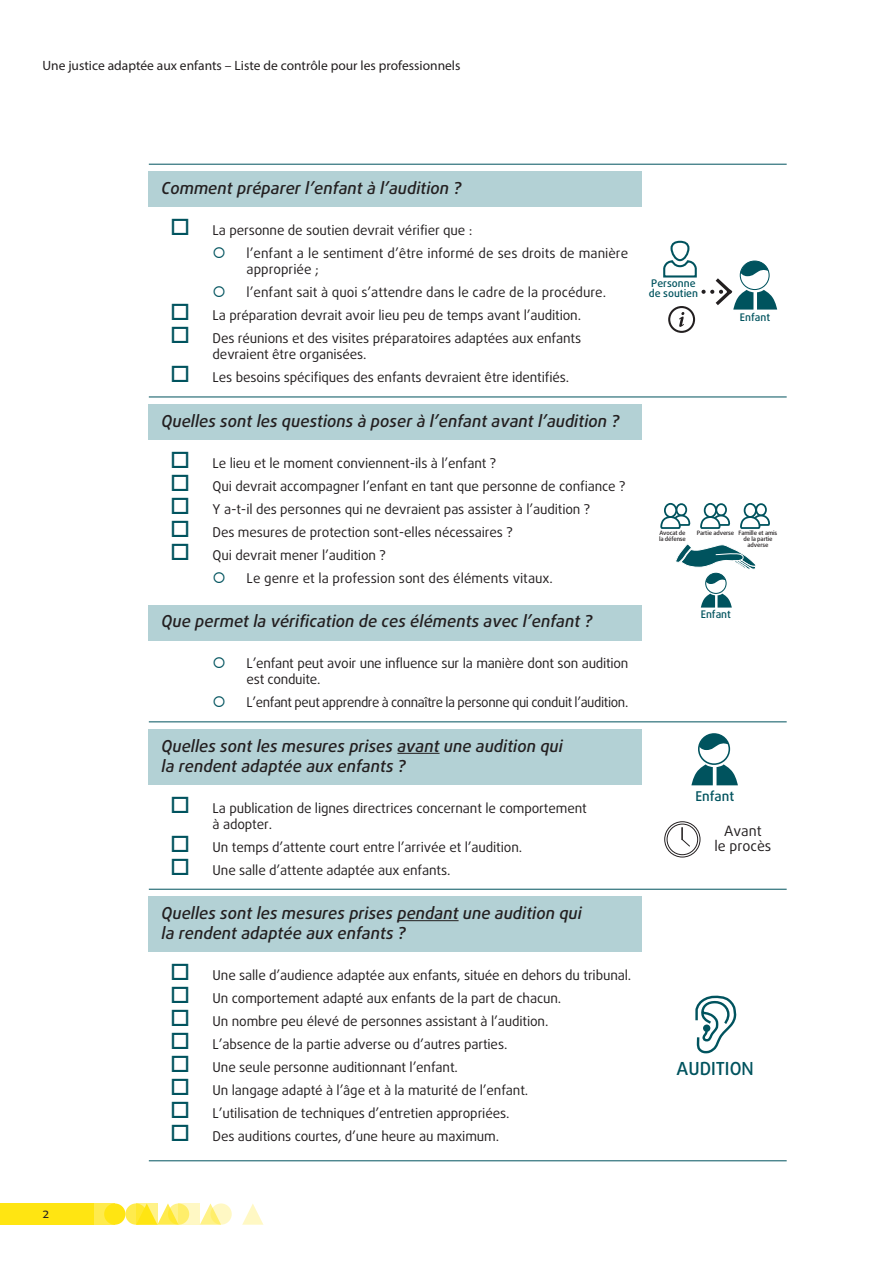
<style>
.page{position:relative;width:893px;height:1263px;background:#fff}
.page>*{position:absolute;margin:0;border:0;box-sizing:border-box;transform-origin:0 0}
.fig1_1{font:500 18px "Daxline Pro";color:#00535e}
.title_1_b{font:italic 500 16.5px/19.8px "Daxline Pro";color:#231f20}
.title_1_b_noligne{font:italic 500 16.5px "Daxline Pro";color:#231f20}
.title_1_b_np{font:italic 500 16.5px "Daxline Pro";color:#231f20}
.t1{font:14.25px/15px "Daxline Pro";color:#231f20;text-align:center}
.t2{font:13.5px/16.2px "Daxline Pro";letter-spacing:-.01em;color:#231f20}
.t3{font:13.5px "Myriad Pro";color:#231f20}
.t4{font:13.5px "Daxline Pro";letter-spacing:-.03em;color:#231f20}
.fig2_1{font:500 13.5px "Daxline Pro";color:#00535e}
.fig2_7{font:500 10.5px/10.5px "Daxline Pro";color:#00535e}
.t5{font:500 6px/6px "Daxline Pro";letter-spacing:-.02em;color:#231f20}
</style>
<div class="page">
<svg style="left:125px;top:1203px;width:22px;height:22px"></svg>
<div style="left:94px;top:1203px;width:21px;height:22px;background:#ffeb4d"></div>
<div style="left:0;top:1203px;width:94px;height:22px;background:#ffe512"></div>
<svg style="left:200px;top:1203px;width:18px;height:22px"></svg>
<svg style="left:242px;top:1204px;width:21px;height:21px"></svg>
<div style="left:104px;top:1203px;width:21px;height:22px;background:#ffe512;border-radius:50%"></div>
<svg style="left:157px;top:1203px;width:18px;height:22px"></svg>
<svg style="left:168px;top:1203px;width:21px;height:22px"></svg>
<svg style="left:210px;top:1203px;width:22px;height:22px"></svg>
<svg style="left:136px;top:1203px;width:21px;height:22px"></svg>
<svg style="left:179px;top:1203px;width:21px;height:22px"></svg>
<div style="left:149px;top:172px;width:493px;height:35px;background:#b3d1d5"></div>
<hr style="left:149px;top:164px;width:638px;height:1px;background:#00535e">
<div style="left:149px;top:404px;width:493px;height:36px;background:#b3d1d5"></div>
<hr style="left:149px;top:397px;width:638px;height:1px;background:#00535e">
<div style="left:149px;top:605px;width:493px;height:35px;background:#b3d1d5"></div>
<div style="left:149px;top:729px;width:493px;height:56px;background:#b3d1d5"></div>
<hr style="left:149px;top:721px;width:638px;height:1px;background:#00535e">
<hr style="left:397px;top:753px;width:43px;height:1px;background:#231f20">
<div style="left:149px;top:897px;width:493px;height:55px;background:#b3d1d5"></div>
<hr style="left:149px;top:889px;width:638px;height:1px;background:#00535e">
<hr style="left:397px;top:920px;width:62px;height:1px;background:#231f20">
<hr style="left:149px;top:1160px;width:638px;height:1px;background:#00535e">
<svg style="left:695px;top:995px;width:41px;height:59px"></svg>
<div style="left:703px;top:1024px;width:7px;height:8px;background:#00535e;border-radius:50%"></div>
<div style="left:676px;top:503px;width:11px;height:13px;border:2px solid #00535e;border-radius:50%"></div>
<div style="left:664px;top:503px;width:13px;height:15px;border:2px solid #00535e;border-radius:50%"></div>
<svg style="left:660px;top:514px;width:31px;height:15px"></svg>
<div style="left:715px;top:503px;width:12px;height:13px;border:2px solid #00535e;border-radius:50%"></div>
<div style="left:704px;top:503px;width:13px;height:15px;border:2px solid #00535e;border-radius:50%"></div>
<svg style="left:700px;top:514px;width:31px;height:15px"></svg>
<div style="left:755px;top:503px;width:12px;height:13px;border:2px solid #00535e;border-radius:50%"></div>
<div style="left:744px;top:503px;width:13px;height:15px;border:2px solid #00535e;border-radius:50%"></div>
<svg style="left:740px;top:514px;width:30px;height:15px"></svg>
<div style="left:705px;top:573px;width:22px;height:21px;border:1px solid #00535e;border-radius:50%"></div>
<svg style="left:701px;top:594px;width:31px;height:13px"></svg>
<svg style="left:675px;top:544px;width:81px;height:40px"></svg>
<svg style="left:669px;top:307px;width:25px;height:25px"></svg>
<div style="left:668px;top:306px;width:27px;height:27px;border:2px solid #231f20;border-radius:50%"></div>
<svg style="left:663px;top:240px;width:114px;height:87px"></svg>
<div style="left:698px;top:733px;width:32px;height:32px;border:2px solid #00535e;border-radius:50%"></div>
<svg style="left:691px;top:764px;width:47px;height:21px"></svg>
<svg style="left:699px;top:733px;width:30px;height:17px"></svg>
<div style="left:664px;top:821px;width:36px;height:36px;border:1px solid #231f20;border-radius:50%"></div>
<div style="left:667px;top:824px;width:31px;height:31px;border:1px solid #231f20;border-radius:50%"></div>
<svg style="left:681px;top:828px;width:9px;height:19px"></svg>
<p class="t3" style="left:43px;top:57px;width:419px">Une justice adaptée aux enfants – Liste de contrôle pour les professionnels</p>
<p class="t2" style="left:43px;top:1205px;width:8px">2</p>
<p class="title_1_b_np" style="left:162px;top:177px;width:302px">Comment préparer l’enfant à l’audition ?</p>
<p class="t2" style="left:213px;top:222px;width:261px">La personne de soutien devrait vérifier que :</p>
<p class="t2" style="left:247px;top:245px;width:383px">l’enfant a le sentiment d’être informé de ses droits de manière appropriée ;</p>
<p class="t2" style="left:247px;top:284px;width:361px">l’enfant sait à quoi s’attendre dans le cadre de la procédure.</p>
<p class="t2" style="left:213px;top:307px;width:370px">La préparation devrait avoir lieu peu de temps avant l’audition.</p>
<p class="t2" style="left:213px;top:330px;width:370px">Des réunions et des visites préparatoires adaptées aux enfants devraient être organisées.</p>
<p class="t2" style="left:213px;top:370px;width:358px">Les besoins spécifiques des enfants devraient être identifiés.</p>
<p class="title_1_b" style="left:162px;top:411px;width:459px">Quelles sont les questions à poser à l’enfant avant l’audition ?</p>
<p class="t2" style="left:213px;top:455px;width:285px">Le lieu et le moment conviennent-ils à l’enfant ?</p>
<p class="t2" style="left:213px;top:478px;width:414px">Qui devrait accompagner l’enfant en tant que personne de confiance ?</p>
<p class="t2" style="left:213px;top:501px;width:379px">Y a-t-il des personnes qui ne devraient pas assister à l’audition ?</p>
<p class="t2" style="left:213px;top:524px;width:302px">Des mesures de protection sont-elles nécessaires ?</p>
<p class="t2" style="left:213px;top:547px;width:175px">Qui devrait mener l’audition ?</p>
<p class="t2" style="left:247px;top:570px;width:308px">Le genre et la profession sont des éléments vitaux.</p>
<p class="title_1_b_noligne" style="left:162px;top:610px;width:433px">Que permet la vérification de ces éléments avec l’enfant ?</p>
<p class="t2" style="left:247px;top:655px;width:383px">L’enfant peut avoir une influence sur la manière dont son audition est conduite.</p>
<p class="t4" style="left:247px;top:693px;width:383px">L’enfant peut apprendre à connaître la personne qui conduit l’audition.</p>
<p class="title_1_b" style="left:162px;top:736px;width:403px">Quelles sont les mesures prises avant une audition qui la rendent adaptée aux enfants ?</p>
<p class="t2" style="left:213px;top:800px;width:376px">La publication de lignes directrices concernant le comportement à adopter.</p>
<p class="t2" style="left:213px;top:839px;width:311px">Un temps d’attente court entre l’arrivée et l’audition.</p>
<p class="t2" style="left:213px;top:862px;width:239px">Une salle d’attente adaptée aux enfants.</p>
<p class="title_1_b" style="left:162px;top:903px;width:422px">Quelles sont les mesures prises pendant une audition qui la rendent adaptée aux enfants ?</p>
<p class="t2" style="left:213px;top:967px;width:420px">Une salle d’audience adaptée aux enfants, située en dehors du tribunal.</p>
<p class="t2" style="left:213px;top:990px;width:350px">Un comportement adapté aux enfants de la part de chacun.</p>
<p class="t2" style="left:213px;top:1013px;width:337px">Un nombre peu élevé de personnes assistant à l’audition.</p>
<p class="t2" style="left:213px;top:1036px;width:296px">L’absence de la partie adverse ou d’autres parties.</p>
<p class="t2" style="left:213px;top:1059px;width:247px">Une seule personne auditionnant l’enfant.</p>
<p class="t2" style="left:213px;top:1082px;width:317px">Un langage adapté à l’âge et à la maturité de l’enfant.</p>
<p class="t2" style="left:213px;top:1105px;width:298px">L’utilisation de techniques d’entretien appropriées.</p>
<p class="t2" style="left:213px;top:1128px;width:288px">Des auditions courtes, d’une heure au maximum.</p>
<p class="fig2_7" style="left:649px;top:278px;width:51px">Personne de soutien</p>
<p class="fig2_7" style="left:740px;top:312px;width:32px">Enfant</p>
<p class="t5" style="left:659px;top:530px;width:28px">Avocat de la défense</p>
<p class="t5" style="left:697px;top:530px;width:82px">Partie adverse Famille et amis</p>
<p class="t5" style="left:743px;top:536px;width:31px">de la partie</p>
<p class="t5" style="left:747px;top:542px;width:22px">adverse</p>
<p class="fig2_7" style="left:701px;top:609px;width:32px">Enfant</p>
<p class="fig2_1" style="left:695px;top:787px;width:40px">Enfant</p>
<p class="t1" style="left:714px;top:823px;width:59px">Avant<br>le procès</p>
<p class="fig1_1" style="left:676px;top:1056px;width:79px">AUDITION</p>
</div>
